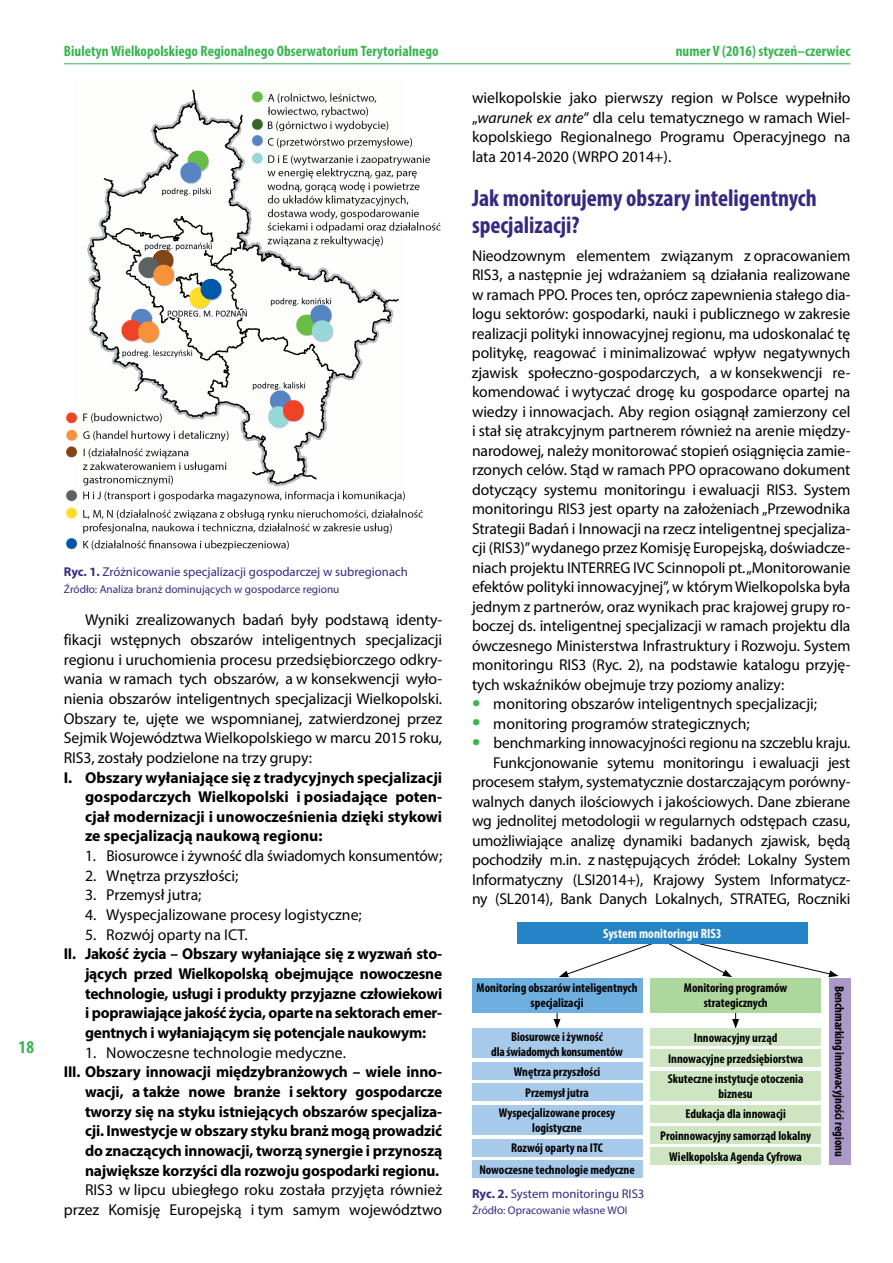
<style>
.page{position:relative;width:893px;height:1263px;background:#fff}
.page>*{position:absolute;margin:0;border:0;box-sizing:border-box;transform-origin:0 0}
.t1{font:700 condensed 24px/27px "Myriad Pro";color:#372982}
.t2{font:700 condensed 18px "Myriad Pro";color:#37b550}
.t3{font:15.75px/19.5px "Myriad Pro";letter-spacing:-.01em;color:#000;text-align:justify}
.t4{font:700 15.75px/19.6px "Myriad Pro";letter-spacing:-.01em;color:#000;text-align:justify}
.t5{font:700 condensed 15px "Myriad Pro";letter-spacing:.005em;color:#37b550}
.t6{font:700 condensed 13.5px "Myriad Pro";color:#fff}
.t7{font:700 condensed 12.75px/20.7px "Myriad Pro";color:#000;text-align:center}
.t8{font:12.75px "Myriad Pro";color:#372982}
.t9{font:11.25px "Myriad Pro";color:#372982}
.s1{font-weight:700}
.s2{font-style:italic}
.s3{font-size:30px;color:#37b550}
</style>
<div class="page">
<hr style="left:64px;top:63px;width:786px;height:1px;background:#37b550">
<img style="left:66px;top:89px;width:375px;height:462px">
<svg style="left:559px;top:938px;width:279px;height:39px"></svg>
<div style="left:517px;top:923px;width:290px;height:21px;background:#2484c6"></div>
<svg style="left:554px;top:1012px;width:6px;height:16px"></svg>
<div style="left:472px;top:978px;width:170px;height:34px;background:#6eafe0"></div>
<div style="left:472px;top:1028px;width:170px;height:30px;background:#a7caeb"></div>
<div style="left:472px;top:1062px;width:170px;height:17px;background:#a7caeb"></div>
<div style="left:472px;top:1084px;width:170px;height:17px;background:#a7caeb"></div>
<div style="left:472px;top:1105px;width:170px;height:30px;background:#a7caeb"></div>
<div style="left:472px;top:1139px;width:170px;height:17px;background:#a7caeb"></div>
<div style="left:472px;top:1160px;width:170px;height:17px;background:#a7caeb"></div>
<svg style="left:732px;top:1012px;width:7px;height:16px"></svg>
<div style="left:651px;top:978px;width:170px;height:34px;background:#add79c"></div>
<div style="left:651px;top:1028px;width:170px;height:17px;background:#cde6c1"></div>
<div style="left:651px;top:1050px;width:170px;height:17px;background:#cde6c1"></div>
<div style="left:651px;top:1071px;width:170px;height:30px;background:#cde6c1"></div>
<div style="left:651px;top:1105px;width:170px;height:17px;background:#cde6c1"></div>
<div style="left:651px;top:1126px;width:170px;height:17px;background:#cde6c1"></div>
<div style="left:651px;top:1147px;width:170px;height:17px;background:#cde6c1"></div>
<div style="left:829px;top:978px;width:21px;height:186px;background:#ad99c9"></div>
<p class="t2" style="left:19px;top:1035px;width:17px">18</p>
<p class="t5" style="left:64px;top:42px;width:376px">Biuletyn Wielkopolskiego Regionalnego Obserwatorium Terytorialnego</p>
<p class="t5" style="left:676px;top:42px;width:176px">numer V (2016) styczeń–czerwiec</p>
<p class="t8" style="left:64px;top:564px;width:346px"><span class="s1">Ryc. 1.</span> Zróżnicowanie specjalizacji gospodarczej w subregionach</p>
<p class="t9" style="left:64px;top:582px;width:277px">Źródło: Analiza branż dominujących w gospodarce regionu</p>
<p class="t3" style="left:64px;top:610px;width:380px;text-indent:21px">Wyniki zrealizowanych badań były podstawą identy&shy;fikacji wstępnych obszarów inteligentnych specjalizacji regionu i uruchomienia procesu przedsiębiorczego odkry&shy;wania w ramach tych obszarów, a w konsekwencji wyło&shy;nienia obszarów inteligentnych specjalizacji Wielkopolski.<br>Obszary te, ujęte we wspomnianej, zatwierdzonej przez Sejmik Województwa Wielkopolskiego w marcu 2015 roku, RIS3, zostały podzielone na trzy grupy:</p>
<p class="t4" style="left:85px;top:767px;width:359px;text-indent:-21px">I. Obszary wyłaniające się z tradycyjnych specjalizacji gospodarczych Wielkopolski i posiadające poten&shy;cjał modernizacji i unowocześnienia dzięki stykowi ze specjalizacją naukową regionu:</p>
<p class="t3" style="left:85px;top:846px;width:359px">1. Biosurowce i żywność dla świadomych konsumentów;</p>
<p class="t3" style="left:85px;top:865px;width:155px">2. Wnętrza przyszłości;</p>
<p class="t3" style="left:85px;top:885px;width:118px">3. Przemysł jutra;</p>
<p class="t3" style="left:85px;top:905px;width:278px">4. Wyspecjalizowane procesy logistyczne;</p>
<p class="t3" style="left:85px;top:924px;width:164px">5. Rozwój oparty na ICT.</p>
<p class="t4" style="left:85px;top:944px;width:359px;text-indent:-21px">II. Jakość życia – Obszary wyłaniające się z wyzwań sto&shy;jących przed Wielkopolską obejmujące nowoczesne technologie, usługi i produkty przyjazne człowiekowi i poprawiające jakość życia, oparte na sektorach emer&shy;gentnych i wyłaniającym się potencjale naukowym:</p>
<p class="t3" style="left:85px;top:1042px;width:262px">1. Nowoczesne technologie medyczne.</p>
<p class="t4" style="left:85px;top:1061px;width:359px;text-indent:-21px">III. Obszary innowacji międzybranżowych – wiele inno&shy;wacji, a także nowe branże i sektory gospodarcze tworzy się na styku istniejących obszarów specjaliza&shy;cji. Inwestycje w obszary styku branż mogą prowadzić do znaczących innowacji, tworzą synergie i przynoszą największe korzyści dla rozwoju gospodarki regionu.</p>
<p class="t3" style="left:64px;top:1180px;width:380px;text-align:right">RIS3 w lipcu ubiegłego roku została przyjęta również przez Komisję Europejską i tym samym województwo</p>
<p class="t3" style="left:472px;top:88px;width:380px">wielkopolskie jako pierwszy region w Polsce wypełniło „<span class="s2">warunek ex ante</span>” dla celu tematycznego w ramach Wiel&shy;kopolskiego Regionalnego Programu Operacyjnego na lata 2014-2020 (WRPO 2014+).</p>
<h1 class="t1" style="left:472px;top:184px;width:346px">Jak monitorujemy obszary inteligentnych specjalizacji?</h1>
<p class="t3" style="left:472px;top:245px;width:380px">Nieodzownym elementem związanym z opracowaniem RIS3, a następnie jej wdrażaniem są działania realizowane w ramach PPO. Proces ten, oprócz zapewnienia stałego dia&shy;logu sektorów: gospodarki, nauki i publicznego w zakresie realizacji polityki innowacyjnej regionu, ma udoskonalać tę politykę, reagować i minimalizować wpływ negatywnych zjawisk społeczno-gospodarczych, a w konsekwencji re&shy;komendować i wytyczać drogę ku gospodarce opartej na wiedzy i innowacjach. Aby region osiągnął zamierzony cel i stał się atrakcyjnym partnerem również na arenie między&shy;narodowej, należy monitorować stopień osiągnięcia zamie&shy;rzonych celów. Stąd w ramach PPO opracowano dokument dotyczący systemu monitoringu i ewaluacji RIS3. System monitoringu RIS3 jest oparty na założeniach „Przewodnika Strategii Badań i Innowacji na rzecz inteligentnej specjaliza&shy;cji (RIS3)” wydanego przez Komisję Europejską, doświadcze&shy;niach projektu INTERREG IVC Scinnopoli pt. „Monitorowanie efektów polityki innowacyjnej”, w którym Wielkopolska była jednym z partnerów, oraz wynikach prac krajowej grupy ro&shy;boczej ds. inteligentnej specjalizacji w ramach projektu dla ówczesnego Ministerstwa Infrastruktury i Rozwoju. System monitoringu RIS3 (Ryc. 2), na podstawie katalogu przyję&shy;tych wskaźników obejmuje trzy poziomy analizy:</p>
<p class="t3" style="left:472px;top:694px;width:347px"><span class="s3">•</span> monitoring obszarów inteligentnych specjalizacji;</p>
<p class="t3" style="left:472px;top:713px;width:279px"><span class="s3">•</span> monitoring programów strategicznych;</p>
<p class="t3" style="left:472px;top:733px;width:380px;text-align:right"><span class="s3">•</span> benchmarking innowacyjności regionu na szczeblu kraju.<br>Funkcjonowanie sytemu monitoringu i ewaluacji jest procesem stałym, systematycznie dostarczającym porówny&shy;walnych danych ilościowych i jakościowych. Dane zbierane wg jednolitej metodologii w regularnych odstępach czasu, umożliwiające analizę dynamiki badanych zjawisk, będą pochodziły m.in. z następujących źródeł: Lokalny System Informatyczny (LSI2014+), Krajowy System Informatycz&shy;ny (SL2014), Bank Danych Lokalnych, STRATEG, Roczniki</p>
<p class="t6" style="left:603px;top:925px;width:120px">System monitoringu RIS3</p>
<p class="t7" style="left:477px;top:980px;width:162px;line-height:15px">Monitoring obszarów inteligentnych specjalizacji</p>
<p class="t7" style="left:491px;top:1028px;width:133px;line-height:15px">Biosurowce i żywność<br>dla świadomych konsumentów</p>
<p class="t7" style="left:499px;top:1061px;width:118px">Wnętrza przyszłości<br>Przemysł jutra<br>Wyspecjalizowane procesy</p>
<p class="t7" style="left:479px;top:1117px;width:157px">logistyczne<br>Rozwój oparty na ITC<br>Nowoczesne technologie medyczne</p>
<p class="t8" style="left:472px;top:1185px;width:174px"><span class="s1">Ryc. 2.</span> System monitoringu RIS3</p>
<p class="t9" style="left:472px;top:1203px;width:157px">Źródło: Opracowanie własne WOI</p>
<p class="t7" style="left:684px;top:980px;width:105px;line-height:15px">Monitoring programów strategicznych</p>
<p class="t7" style="left:668px;top:1027px;width:137px">Innowacyjny urząd<br>Innowacyjne przedsiębiorstwa<br>Skuteczne instytucje otoczenia</p>
<p class="t7" style="left:660px;top:1083px;width:152px">biznesu<br>Edukacja dla innowacji<br>Proinnowacyjny samorząd lokalny<br>Wielkopolska Agenda Cyfrowa</p>
<p class="t7" style="left:850px;top:986px;width:173px;rotate:90deg">Benchmarking innowacyjności regionu</p>
</div>
